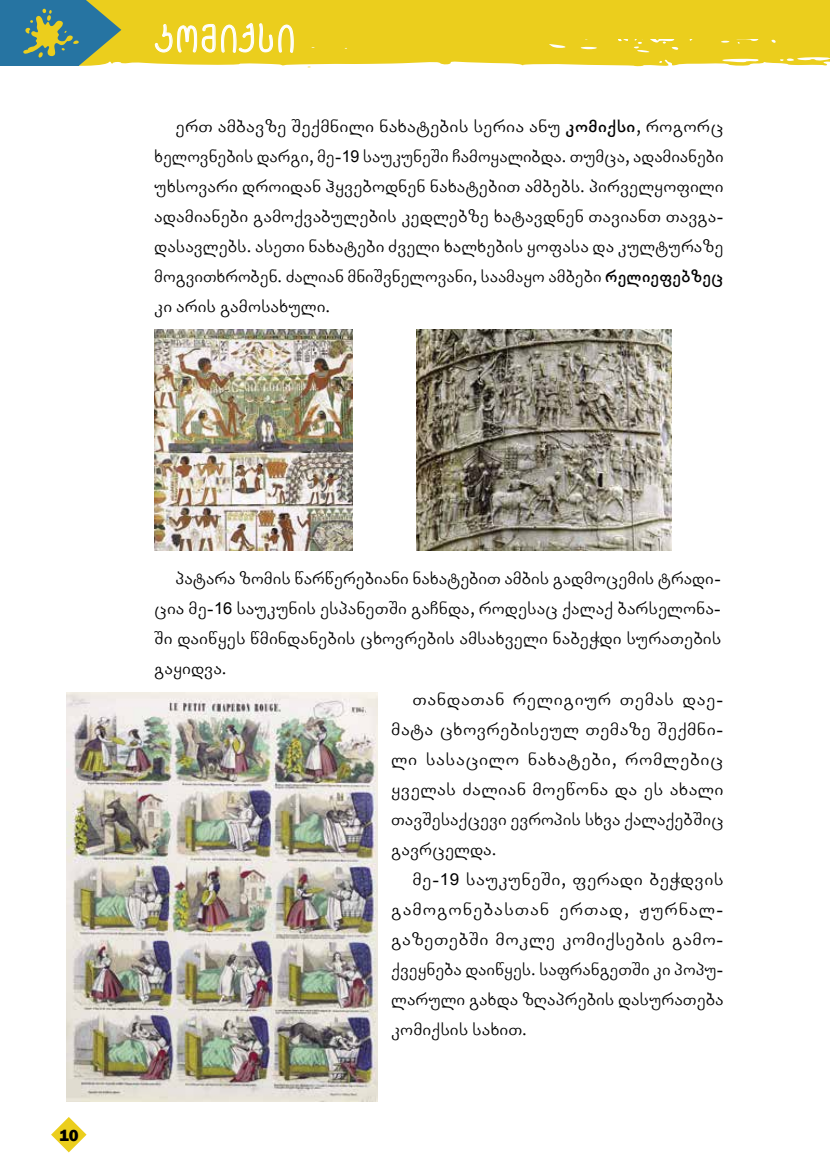
<style>
.page{position:relative;width:830px;height:1170px;background:#fff}
.page>*{position:absolute;margin:0;border:0;box-sizing:border-box;transform-origin:0 0}
.t1{font:49.5px "Wimpy Kid CAPS";letter-spacing:.06em;color:#fff}
.t2{font:18px/30px "Kolhety Normal New";color:#000;text-align:justify}
.t3{font:18px "Kolhety Normal New";letter-spacing:.02em;color:#000}
.t4{font:18px "Kolhety Normal New";letter-spacing:.035em;color:#000}
.t5{font:18px "Kolhety Normal New";letter-spacing:.025em;color:#000}
.t6{font:18px "Kolhety Normal New";letter-spacing:.05em;color:#000}
.t7{font:800 16.8px "Franklin Gothic";color:#000}
.s1{font-family:"Kolhety Normal New Bold"}
.s2{font-family:"Arial";font-size:16.5px}
</style>
<div class="page">
<img style="left:154px;top:329px;width:198px;height:222px">
<img style="left:417px;top:329px;width:254px;height:222px">
<svg style="left:51px;top:1117px;width:35px;height:35px"></svg>
<div style="left:16px;top:0;width:813px;height:39px;background:#ebce1d"></div>
<svg style="left:121px;top:29px;width:708px;height:39px;fill:#ebce1d"></svg>
<svg style="left:654px;top:38px;width:4px;height:3px"></svg>
<div style="left:0;top:0;width:79px;height:66px;background:#2674a2"></div>
<svg style="left:23px;top:0;width:98px;height:66px"></svg>
<svg style="left:154px;top:23px;width:140px;height:30px"></svg>
<img style="left:66px;top:692px;width:311px;height:409px">
<h1 class="t1" style="left:154px;top:22px;width:142px">komiqsi</h1>
<p class="t2" style="left:154px;top:113px;width:570px;text-indent:21px">ERT AMBAVZE SEQMNILI NAXATEBIS SERIA ANU <span class="s1">KOMIQSI</span>, ROGORC XELOVNEBIS DARGI, ME-<span class="s2">19</span> SAUKUNESI CAMOYALIBDA. TUMCA, ADAMIANEBI UXSOVARI DROIDAN HYVEBODNEN NAXATEBIT AMBEBS. PIRVEL YOFILI ADAMIANEBI GAMOQVABULEBIS KEDLEBZE XATAVDNEN TAVIANT TAVGA-DASAVLEBS. ASETI NAXATEBI ZVELI XALXEBIS YOFASA DA KULTURAZE MOGVITXROBEN. ZALIAN MNISVNELOVANI, SAAMAYO AMBEBI <span class="s1">RELIEFEBZEC </span>KI ARIS GAMOSAXULI.</p>
<p class="t7" style="left:59px;top:1124px;width:21px">10</p>
<p class="t2" style="left:175px;top:565px;width:546px">PATARA ZOMIS WARWEREBIANI NAXATEBIT AMBIS GADMOCEMIS TRADI-</p>
<p class="t2" style="left:154px;top:595px;width:568px">CIA ME-<span class="s2">16</span> SAUKUNIS ESPANETSI GACNDA, RODESAC QALAQ BARSELONA-</p>
<p class="t2" style="left:154px;top:625px;width:568px">SI DAIWYES WMINDANEBIS CXOVREBIS AMSAXVELI NABEWDI SURATEBIS</p>
<p class="t2" style="left:154px;top:655px;width:74px">GAYIDVA.</p>
<p class="t4" style="left:412px;top:692px;width:312px">TANDATAN RELIGIUR TEMAS DAE-</p>
<p class="t3" style="left:391px;top:722px;width:334px">MATA CXOVREBISEUL TEMAZE SEQMNI-</p>
<p class="t4" style="left:391px;top:752px;width:333px">LI SASACILO NAXATEBI, ROMLEBIC</p>
<p class="t2" style="left:391px;top:776px;width:334px">YVELAS ZALIAN MOEWONA DA ES AXALI</p>
<p class="t2" style="left:391px;top:806px;width:334px">TAVSESAQCEVI EVROPIS SXVA QALAQEBSIC</p>
<p class="t2" style="left:391px;top:836px;width:107px">GAVRCELDA.</p>
<p class="t3" style="left:412px;top:872px;width:312px">ME-<span class="s2">19</span> SAUKUNESI, FERADI BEWDVIS</p>
<p class="t6" style="left:391px;top:902px;width:334px">GA MOGONEBASTAN ERTAD, JURNAL-</p>
<p class="t5" style="left:391px;top:932px;width:334px">GAZETEBSI MOKLE KOMIQSEBIS GAMO-</p>
<p class="t2" style="left:391px;top:956px;width:334px">QVEYNEBA DAIWYES. SAFRANGETSI KI POPU-</p>
<p class="t2" style="left:391px;top:986px;width:334px">LARULI GAXDA ZRAPREBIS DASURATEBA</p>
<p class="t2" style="left:391px;top:1016px;width:137px">KOMIQSIS SAXIT.</p>
</div>
